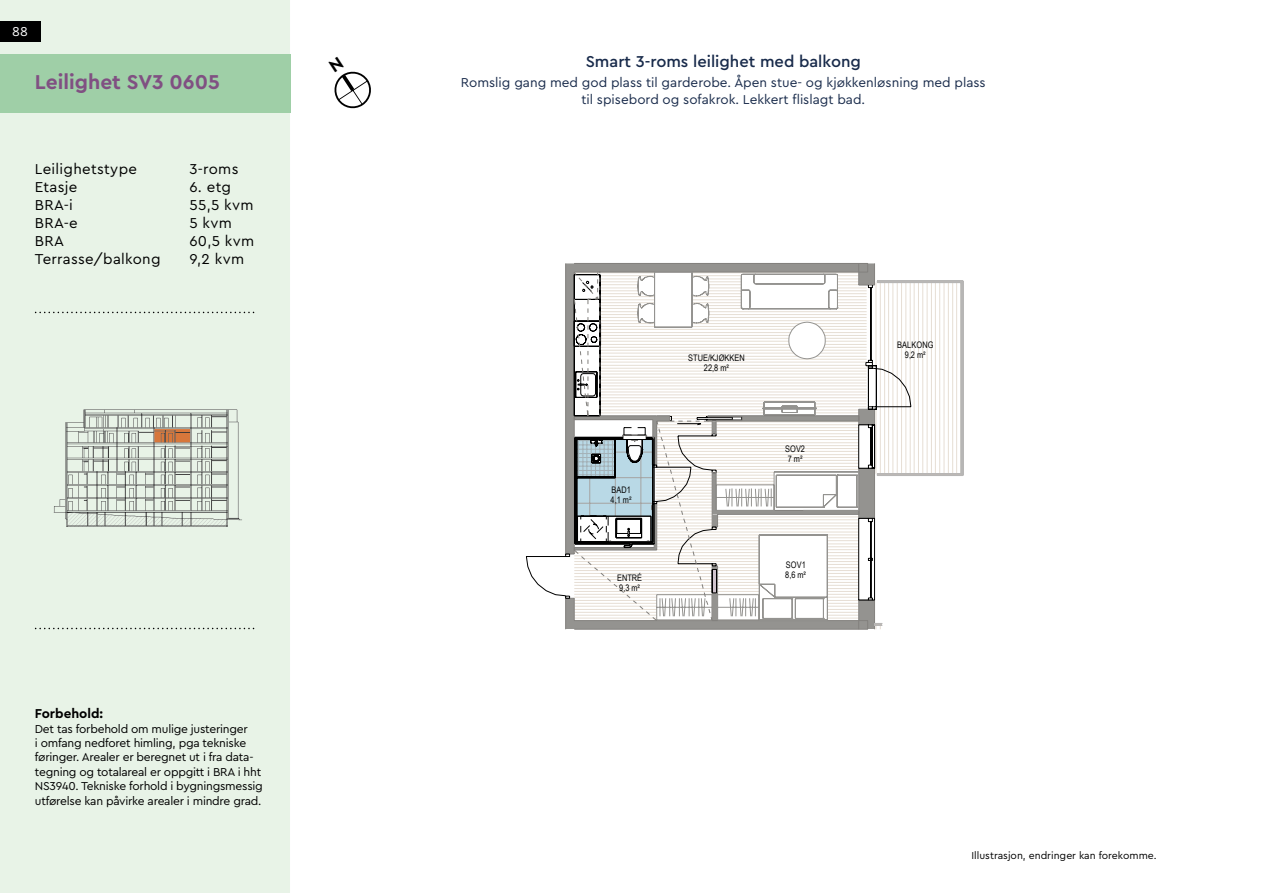
<style>
.page{position:relative;width:1263px;height:893px;background:#fff}
.page>*{position:absolute;margin:0;border:0;box-sizing:border-box;transform-origin:0 0}
.t1{font:700 21px "Cera PRO";color:#805082}
.t2{font:500 16.5px "Cera PRO";color:#192b4b}
.t3{font:15px "Cera PRO";letter-spacing:.02em;color:#000}
.t4{font:13.5px/17.2px "Cera PRO";color:#192b4b;text-align:center}
.t5{font:700 13.5px "Cera PRO";color:#000}
.t6{font:13.5px "Cera PRO";color:#fff}
.t7{font:12px/14.4px "Cera PRO";letter-spacing:-.02em;color:#000}
.t8{font:10.5px "Cera PRO";color:#000}
.t9{font:9px "Arial Narrow";color:#000}
</style>
<div class="page">
<div style="left:0;top:0;width:290px;height:893px;background:#e8f3e7"></div>
<svg style="left:54px;top:410px;width:188px;height:117px;background:#c8cec4"></svg>
<div style="left:0;top:54px;width:290px;height:59px;background:#9fcfa7"></div>
<svg style="left:35px;top:312px;width:219px;height:1px"></svg>
<svg style="left:35px;top:628px;width:219px;height:1px"></svg>
<div style="left:0;top:21px;width:40px;height:21px;background:#000"></div>
<hr style="left:574px;top:629px;width:294px;height:1px;background:#83817e">
<svg style="left:526px;top:263px;width:437px;height:366px"></svg>
<svg style="left:574px;top:271px;width:139px;height:350px"></svg>
<hr style="left:1262px;top:258px;width:1px;height:377px;background:#000">
<hr style="left:511px;top:892px;width:458px;height:1px;background:#000">
<hr style="left:511px;top:258px;width:1px;height:377px;background:#000">
<hr style="left:511px;top:258px;width:458px;height:1px;background:#000">
<svg style="left:334px;top:71px;width:37px;height:38px"></svg>
<p class="t6" style="left:12px;top:22px;width:17px">88</p>
<h1 class="t1" style="left:35px;top:68px;width:187px">Leilighet SV3 0605</h1>
<p class="t3" style="left:35px;top:159px;width:104px">Leilighetstype</p>
<p class="t3" style="left:189px;top:159px;width:51px">3-roms</p>
<p class="t3" style="left:35px;top:177px;width:44px">Etasje</p>
<p class="t3" style="left:189px;top:177px;width:43px">6. etg</p>
<p class="t3" style="left:35px;top:195px;width:39px">BRA-i</p>
<p class="t3" style="left:189px;top:195px;width:66px">55,5 kvm</p>
<p class="t3" style="left:35px;top:213px;width:44px">BRA-e</p>
<p class="t3" style="left:189px;top:213px;width:44px">5 kvm</p>
<p class="t3" style="left:35px;top:231px;width:31px">BRA</p>
<p class="t3" style="left:189px;top:231px;width:66px">60,5 kvm</p>
<p class="t3" style="left:35px;top:249px;width:127px">Terrasse/balkong</p>
<p class="t3" style="left:189px;top:249px;width:56px">9,2 kvm</p>
<p class="t5" style="left:35px;top:705px;width:70px">Forbehold:</p>
<p class="t7" style="left:35px;top:721px;width:230px">Det tas forbehold om mulige justeringer<br>i omfang nedforet himling, pga tekniske føringer. Arealer er beregnet ut i fra data&shy;tegning og totalareal er oppgitt i BRA i hht NS3940. Tekniske forhold i bygningsmessig utførelse kan påvirke arealer i mindre grad.</p>
<h2 class="t2" style="left:586px;top:51px;width:277px">Smart 3-roms leilighet med balkong</h2>
<p class="t4" style="left:461px;top:73px;width:526px">Romslig gang med god plass til garderobe. Åpen stue- og kjøkkenløsning med plass til spisebord og sofakrok. Lekkert flislagt bad.</p>
<p class="t9" style="left:611px;top:483px;width:21px">BAD1</p>
<p class="t9" style="left:611px;top:493px;width:22px">4,1 m²</p>
<p class="t9" style="left:617px;top:571px;width:27px">ENTRÉ</p>
<p class="t9" style="left:619px;top:581px;width:22px">9,3 m²</p>
<p class="t9" style="left:688px;top:351px;width:58px">STUE/KJØKKEN</p>
<p class="t9" style="left:704px;top:361px;width:27px">22,8 m²</p>
<p class="t9" style="left:785px;top:442px;width:21px">SOV2</p>
<p class="t9" style="left:788px;top:452px;width:16px">7 m²</p>
<p class="t9" style="left:786px;top:559px;width:21px">SOV1</p>
<p class="t9" style="left:785px;top:569px;width:22px">8,6 m²</p>
<p class="t9" style="left:897px;top:338px;width:38px">BALKONG</p>
<p class="t9" style="left:905px;top:348px;width:22px">9,2 m²</p>
<p class="t8" style="left:971px;top:848px;width:187px">Illustrasjon, endringer kan forekomme.</p>
</div>
